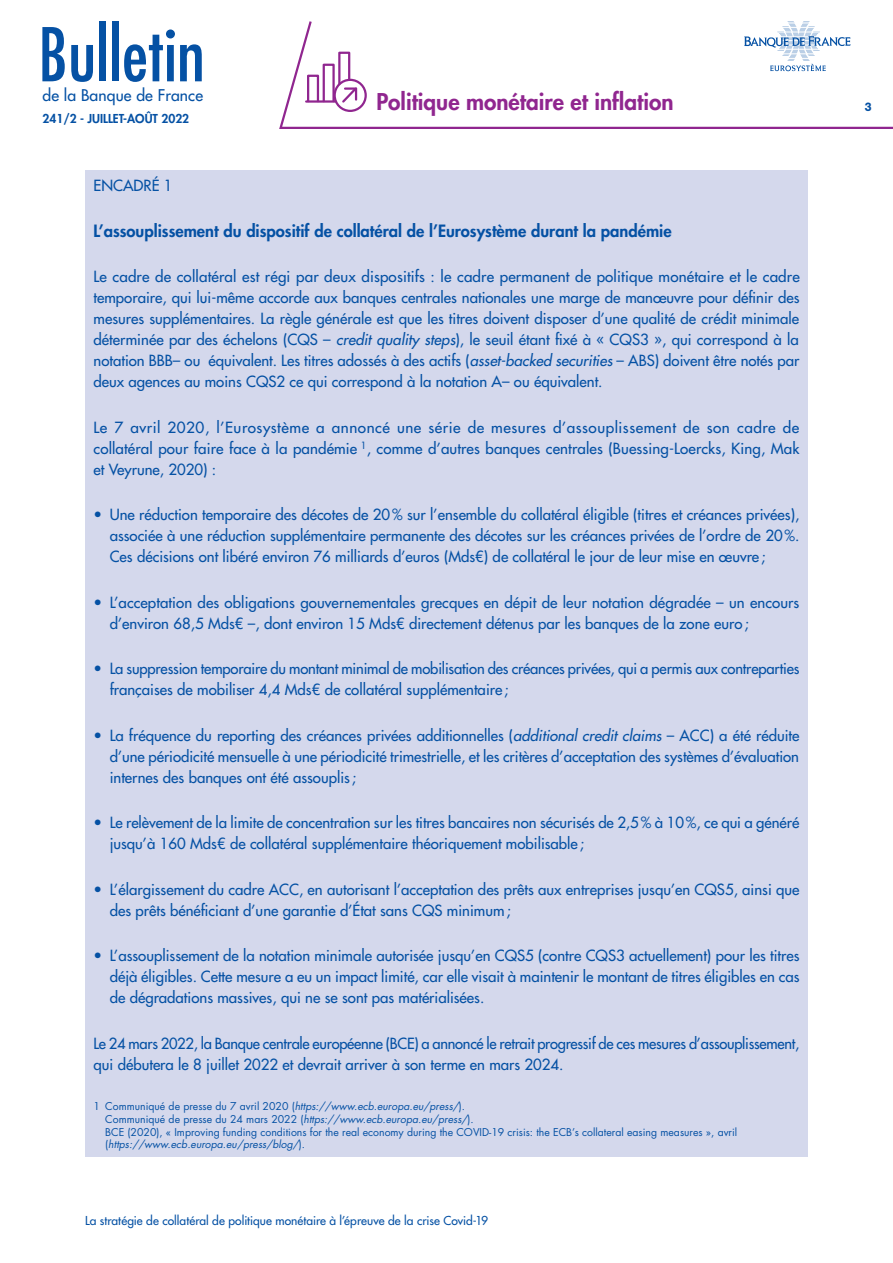
<style>
.page{position:relative;width:893px;height:1263px;background:#fff}
.page>*{position:absolute;margin:0;border:0;box-sizing:border-box;transform-origin:0 0}
.t1{font:condensed 72px "Futura Std";color:#0551a4}
.t2{font:800 22.5px "Futura Std";color:#90268f}
.t3{font:800 16.5px "Futura Std";color:#0551a4}
.t4{font:500 15.75px "Futura Std";letter-spacing:.01em;color:#0551a4}
.t5{font:500 15px/21px "Futura Std";color:#0551a4;text-align:justify}
.t6{font:500 15px/21px "Futura Std";letter-spacing:-.02em;color:#0551a4}
.t7{font:500 12px "Futura Std";letter-spacing:.005em;color:#0551a4}
.t8{font:800 12px "Futura Std";color:#0551a4}
.t9{font:800 12px "Helvetica Neue LT Std";color:#0551a4;scale:.9 1}
.t10{font:10.5px/12.6px "Futura Std";color:#0551a4}
.s1{font-style:italic}
</style>
<div class="page">
<svg style="left:279px;top:21px;width:614px;height:108px"></svg>
<svg style="left:744px;top:22px;width:106px;height:49px"></svg>
<hr style="left:306px;top:100px;width:29px;height:3px;background:#90268f">
<div style="left:307px;top:75px;width:12px;height:27px;border:2px solid #90268f"></div>
<div style="left:323px;top:64px;width:12px;height:38px;border:2px solid #90268f"></div>
<div style="left:334px;top:79px;width:33px;height:33px;border:2px solid #90268f;border-radius:50%"></div>
<svg style="left:337px;top:51px;width:22px;height:54px"></svg>
<div style="left:85px;top:170px;width:723px;height:987px;background:#d4d8ec"></div>
<h1 class="t1" style="left:38px;top:12px;width:168px">Bulletin</h1>
<p class="t4" style="left:43px;top:86px;width:162px">de la Banque de France</p>
<p class="t8" style="left:43px;top:111px;width:148px">241/2 - JUILLET-AOÛT 2022</p>
<h2 class="t2" style="left:376px;top:88px;width:299px">Politique monétaire et inflation</h2>
<p class="t9" style="left:865px;top:99px;width:9px">3</p>
<p class="t5" style="left:94px;top:175px;width:80px">ENCADRÉ 1</p>
<p class="t3" style="left:94px;top:220px;width:580px">L’assouplissement du dispositif de collatéral de l’Eurosystème durant la pandémie</p>
<p class="t5" style="left:94px;top:266px;width:708px">Le cadre de collatéral est régi par deux dispositifs : le cadre permanent de politique monétaire et le cadre temporaire, qui lui‑même accorde aux banques centrales nationales une marge de manœuvre pour définir des mesures supplémentaires. La règle générale est que les titres doivent disposer d’une qualité de crédit minimale déterminée par des échelons (CQS – <span class="s1">credit quality steps</span>), le seuil étant fixé à « CQS3 », qui correspond à la notation BBB– ou équivalent. Les titres adossés à des actifs (<span class="s1">asset‑backed securities</span> – ABS) doivent être notés par deux agences au moins CQS2 ce qui correspond à la notation A– ou équivalent.</p>
<p class="t5" style="left:94px;top:417px;width:707px">Le 7 avril 2020, l’Eurosystème a annoncé une série de mesures d’assouplissement de son cadre de collatéral pour faire face à la pandémie <sup>1</sup>, comme d’autres banques centrales (Buessing‑Loercks, King, Mak et Veyrune, 2020) :</p>
<p class="t5" style="left:110px;top:504px;width:691px;text-indent:-16px">• Une réduction temporaire des décotes de 20% sur l’ensemble du collatéral éligible (titres et créances privées), associée à une réduction supplémentaire permanente des décotes sur les créances privées de l’ordre de 20%.<br>Ces décisions ont libéré environ 76 milliards d’euros (Mds€) de collatéral le jour de leur mise en œuvre ;</p>
<p class="t5" style="left:110px;top:592px;width:691px;text-indent:-16px">• L’acceptation des obligations gouvernementales grecques en dépit de leur notation dégradée – un encours d’environ 68,5 Mds€ –, dont environ 15 Mds€ directement détenus par les banques de la zone euro;</p>
<p class="t5" style="left:110px;top:658px;width:691px;text-indent:-16px">• La suppression temporaire du montant minimal de mobilisation des créances privées, qui a permis aux contreparties françaises de mobiliser 4,4 Mds€ de collatéral supplémentaire ;</p>
<p class="t5" style="left:110px;top:725px;width:691px;text-indent:-16px">• La fréquence du reporting des créances privées additionnelles (<span class="s1">additional credit claims</span> – ACC) a été réduite d’une périodicité mensuelle à une périodicité trimestrielle, et les critères d’acceptation des systèmes d’évaluation internes des banques ont été assouplis;</p>
<p class="t5" style="left:110px;top:812px;width:691px;text-indent:-16px">• Le relèvement de la limite de concentration sur les titres bancaires non sécurisés de 2,5% à 10%, ce qui a généré jusqu’à 160 Mds€ de collatéral supplémentaire théoriquement mobilisable ;</p>
<p class="t5" style="left:110px;top:879px;width:691px;text-indent:-16px">• L’élargissement du cadre ACC, en autorisant l’acceptation des prêts aux entreprises jusqu’en CQS5, ainsi que des prêts bénéficiant d’une garantie d’État sans CQS minimum;</p>
<p class="t5" style="left:110px;top:945px;width:691px;text-indent:-16px">• L’assouplissement de la notation minimale autorisée jusqu’en CQS5 (contre CQS3 actuellement) pour les titres déjà éligibles. Cette mesure a eu un impact limité, car elle visait à maintenir le montant de titres éligibles en cas de dégradations massives, qui ne se sont pas matérialisées.</p>
<p class="t6" style="left:94px;top:1033px;width:707px">Le 24 mars 2022, la Banque centrale européenne (BCE) a annoncé le retrait progressif de ces mesures d’assouplissement, qui débutera le 8 juillet 2022 et devrait arriver à son terme en mars 2024.</p>
<p class="t10" style="left:105px;top:1100px;width:633px;text-indent:-12px">1 Communiqué de presse du 7 avril 2020 (<span class="s1">https://www.ecb.europa.eu/press/</span>).<br>Communiqué de presse du 24 mars 2022 (<span class="s1">https://www.ecb.europa.eu/press/</span>).<br>BCE (2020), « Improving funding conditions for the real economy during the COVID-19 crisis: the ECB’s collateral easing measures », avril (<span class="s1">https://www.ecb.europa.eu/press/blog/</span>).</p>
<p class="t7" style="left:85px;top:1213px;width:405px">La stratégie de collatéral de politique monétaire à l’épreuve de la crise Covid-19</p>
</div>
